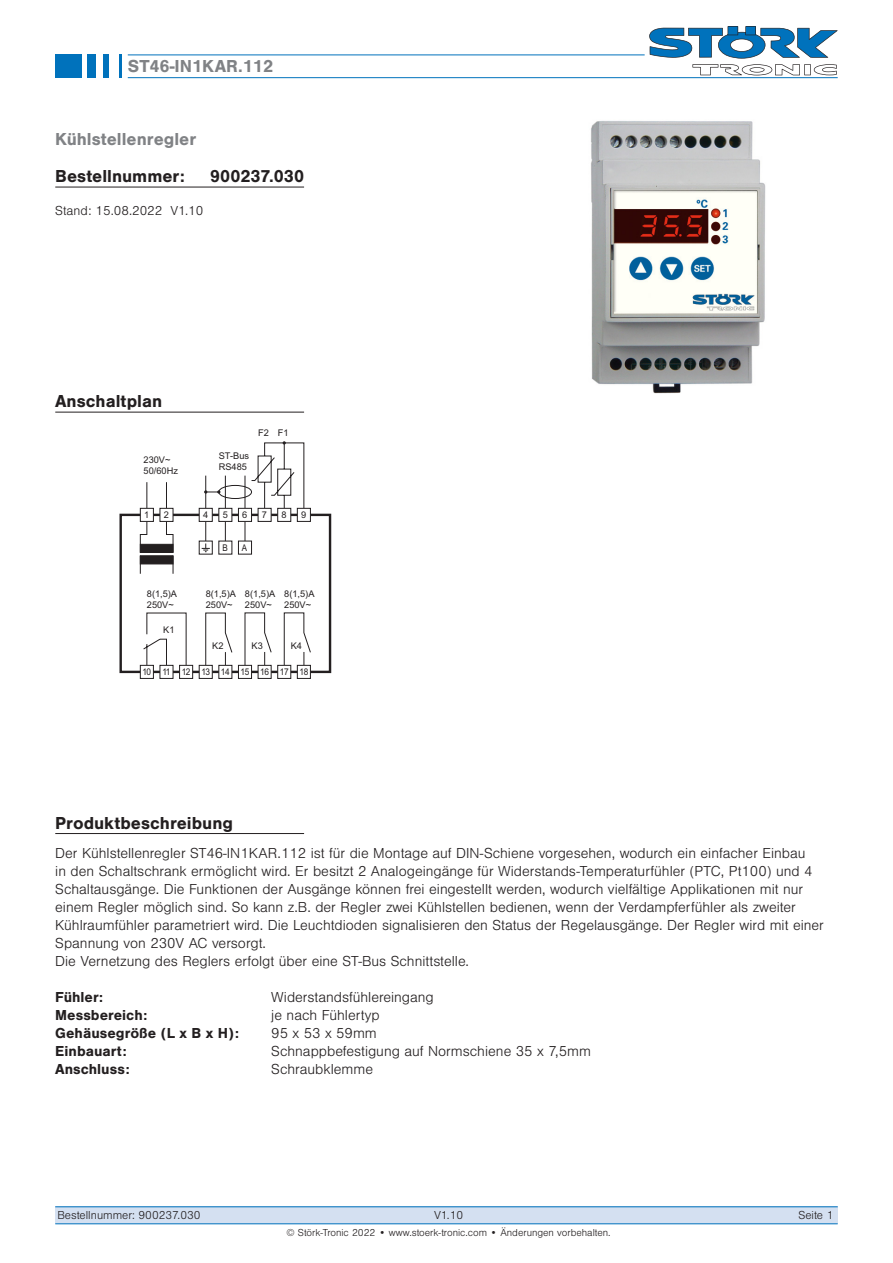
<style>
.page{position:relative;width:893px;height:1263px;background:#fff}
.page>*{position:absolute;margin:0;border:0;box-sizing:border-box;transform-origin:0 0}
.Überschrift{font:700 18px "Nimbus San";color:#231f20}
.Kopfzeile{font:700 18px "Nimbus San";color:#808285}
.Produktbeschreibung{font:300 15px/18px "Nimbus San";color:#231f20}
.Produktbeschreibung-2{font:700 15px "Nimbus San";color:#231f20}
.t1{font:300 13.5px "Nimbus San";color:#231f20}
.t2{font:300 12px "Nimbus San";color:#231f20}
.t3{font:300 10.5px "Nimbus San";color:#231f20}
.t4{font:9.3px/11.1px "Arial";color:#231f20}
.t5{font:9.3px "Arial";letter-spacing:-.05em;color:#231f20;scale:.9 1}
.t6{font:9.3px "Arial";color:#231f20;scale:.88 1}
.t7{font:9.3px "Arial";color:#231f20;scale:.86 1}
</style>
<div class="page">
<div style="left:55px;top:1207px;width:783px;height:17px;background:#d4e0f1"></div>
<svg style="left:649px;top:26px;width:189px;height:49px"></svg>
<hr style="left:128px;top:77px;width:710px;height:1px;background:#0072bc">
<hr style="left:128px;top:55px;width:517px;height:1px;background:#0072bc">
<hr style="left:55px;top:1223px;width:783px;height:1px;background:#0072bc">
<hr style="left:55px;top:1206px;width:783px;height:1px;background:#0072bc">
<div style="left:55px;top:55px;width:27px;height:23px;background:#0072bc"></div>
<div style="left:87px;top:55px;width:8px;height:23px;background:#0072bc"></div>
<div style="left:103px;top:55px;width:6px;height:23px;background:#0072bc"></div>
<hr style="left:120px;top:55px;width:2px;height:23px;background:#0072bc">
<div style="left:119px;top:514px;width:212px;height:159px;border:2px solid #231f20"></div>
<svg style="left:146px;top:482px;width:1px;height:26px"></svg>
<svg style="left:166px;top:482px;width:1px;height:26px"></svg>
<svg style="left:205px;top:612px;width:28px;height:54px"></svg>
<svg style="left:139px;top:520px;width:35px;height:54px"></svg>
<div style="left:140px;top:544px;width:33px;height:9px;background:#231f20;border:1px solid #231f20"></div>
<div style="left:140px;top:555px;width:33px;height:9px;background:#231f20;border:1px solid #231f20"></div>
<div style="left:238px;top:541px;width:14px;height:13px;background:#fff;border:1px solid #231f20"></div>
<svg style="left:245px;top:522px;width:1px;height:19px"></svg>
<svg style="left:225px;top:522px;width:1px;height:19px"></svg>
<hr style="left:245px;top:476px;width:1px;height:32px;background:#231f20">
<hr style="left:225px;top:476px;width:1px;height:32px;background:#231f20">
<div style="left:218px;top:485px;width:34px;height:14px;border:1px solid #231f20;border-radius:50%"></div>
<svg style="left:244px;top:612px;width:28px;height:54px"></svg>
<svg style="left:283px;top:612px;width:28px;height:54px"></svg>
<svg style="left:142px;top:612px;width:45px;height:54px"></svg>
<hr style="left:205px;top:476px;width:1px;height:32px;background:#231f20">
<svg style="left:204px;top:490px;width:16px;height:4px"></svg>
<div style="left:199px;top:541px;width:14px;height:13px;background:#fff;border:1px solid #231f20"></div>
<svg style="left:202px;top:522px;width:8px;height:30px"></svg>
<svg style="left:251px;top:441px;width:54px;height:68px"></svg>
<div style="left:140px;top:508px;width:14px;height:14px;background:#fff;border:1px solid #231f20"></div>
<div style="left:140px;top:665px;width:14px;height:14px;background:#fff;border:1px solid #231f20"></div>
<div style="left:160px;top:665px;width:13px;height:14px;background:#fff;border:1px solid #231f20"></div>
<div style="left:179px;top:665px;width:14px;height:14px;background:#fff;border:1px solid #231f20"></div>
<div style="left:199px;top:665px;width:14px;height:14px;background:#fff;border:1px solid #231f20"></div>
<div style="left:218px;top:665px;width:14px;height:14px;background:#fff;border:1px solid #231f20"></div>
<div style="left:238px;top:665px;width:14px;height:14px;background:#fff;border:1px solid #231f20"></div>
<div style="left:258px;top:665px;width:14px;height:14px;background:#fff;border:1px solid #231f20"></div>
<div style="left:277px;top:665px;width:14px;height:14px;background:#fff;border:1px solid #231f20"></div>
<div style="left:297px;top:665px;width:14px;height:14px;background:#fff;border:1px solid #231f20"></div>
<div style="left:160px;top:508px;width:13px;height:14px;background:#fff;border:1px solid #231f20"></div>
<div style="left:199px;top:508px;width:14px;height:14px;background:#fff;border:1px solid #231f20"></div>
<div style="left:218px;top:508px;width:14px;height:14px;background:#fff;border:1px solid #231f20"></div>
<div style="left:238px;top:508px;width:14px;height:14px;background:#fff;border:1px solid #231f20"></div>
<div style="left:258px;top:508px;width:14px;height:14px;background:#fff;border:1px solid #231f20"></div>
<div style="left:277px;top:508px;width:14px;height:14px;background:#fff;border:1px solid #231f20"></div>
<div style="left:297px;top:508px;width:14px;height:14px;background:#fff;border:1px solid #231f20"></div>
<hr style="left:55px;top:187px;width:249px;height:1px;background:#231f20">
<hr style="left:55px;top:833px;width:249px;height:1px;background:#231f20">
<hr style="left:55px;top:412px;width:249px;height:1px;background:#231f20">
<img style="left:591px;top:121px;width:175px;height:273px">
<p class="Kopfzeile" style="left:128px;top:56px;width:147px">ST46-IN1KAR.112</p>
<p class="Kopfzeile" style="left:55px;top:129px;width:143px">Kühlstellenregler</p>
<p class="Überschrift" style="left:55px;top:166px;width:131px">Bestellnummer:</p>
<p class="Überschrift" style="left:210px;top:166px;width:95px">900237.030</p>
<p class="t1" style="left:55px;top:203px;width:150px">Stand: 15.08.2022 V1.10</p>
<p class="Überschrift" style="left:55px;top:391px;width:108px">Anschaltplan</p>
<p class="t4" style="left:144px;top:454px;width:36px">230V~<br>50/60Hz</p>
<p class="t4" style="left:219px;top:450px;width:32px">ST-Bus<br>RS485</p>
<p class="t4" style="left:258px;top:428px;width:12px">F2</p>
<p class="t4" style="left:278px;top:428px;width:12px">F1</p>
<p class="t4" style="left:144px;top:509px;width:7px">1</p>
<p class="t4" style="left:164px;top:509px;width:7px">2</p>
<p class="t4" style="left:203px;top:509px;width:7px">4</p>
<p class="t4" style="left:223px;top:509px;width:7px">5</p>
<p class="t4" style="left:242px;top:509px;width:7px">6</p>
<p class="t4" style="left:262px;top:509px;width:7px">7</p>
<p class="t4" style="left:282px;top:509px;width:7px">8</p>
<p class="t4" style="left:301px;top:509px;width:7px">9</p>
<p class="t6" style="left:222px;top:541px;width:8px">B</p>
<p class="t7" style="left:242px;top:541px;width:8px">A</p>
<p class="t4" style="left:147px;top:588px;width:32px">8(1,5)A<br>250V~</p>
<p class="t4" style="left:163px;top:624px;width:13px">K1</p>
<p class="t4" style="left:206px;top:588px;width:32px">8(1,5)A<br>250V~</p>
<p class="t4" style="left:245px;top:588px;width:32px">8(1,5)A<br>250V~</p>
<p class="t4" style="left:284px;top:588px;width:32px">8(1,5)A<br>250V~</p>
<p class="t4" style="left:212px;top:640px;width:13px">K2</p>
<p class="t4" style="left:252px;top:640px;width:13px">K3</p>
<p class="t4" style="left:291px;top:640px;width:13px">K4</p>
<p class="t5" style="left:142px;top:666px;width:186px">10 11 12 13 14 15 16 17 18</p>
<p class="Überschrift" style="left:55px;top:813px;width:179px">Produktbeschreibung</p>
<p class="Produktbeschreibung" style="left:55px;top:845px;width:770px">Der Kühlstellenregler ST46-IN1KAR.112 ist für die Montage auf DIN-Schiene vorgesehen, wodurch ein einfacher Einbau<br>in den Schaltschrank ermöglicht wird. Er besitzt 2 Analogeingänge für Widerstands-Temperaturfühler (PTC, Pt100) und 4<br>Schaltausgänge. Die Funktionen der Ausgänge können frei eingestellt werden, wodurch vielfältige Applikationen mit nur einem Regler möglich sind. So kann z.B. der Regler zwei Kühlstellen bedienen, wenn der Verdampferfühler als zweiter Kühlraumfühler parametriert wird. Die Leuchtdioden signalisieren den Status der Regelausgänge. Der Regler wird mit einer Spannung von 230V AC versorgt.</p>
<p class="Produktbeschreibung" style="left:55px;top:953px;width:415px">Die Vernetzung des Reglers erfolgt über eine ST-Bus Schnittstelle.</p>
<p class="Produktbeschreibung-2" style="left:55px;top:989px;width:49px">Fühler:</p>
<p class="Produktbeschreibung" style="left:271px;top:989px;width:164px">Widerstandsfühlereingang</p>
<p class="Produktbeschreibung-2" style="left:55px;top:1007px;width:94px">Messbereich:</p>
<p class="Produktbeschreibung" style="left:271px;top:1007px;width:110px">je nach Fühlertyp</p>
<p class="Produktbeschreibung-2" style="left:55px;top:1025px;width:185px">Gehäusegröße (L x B x H):</p>
<p class="Produktbeschreibung" style="left:271px;top:1025px;width:107px">95 x 53 x 59mm</p>
<p class="Produktbeschreibung-2" style="left:55px;top:1043px;width:73px">Einbauart:</p>
<p class="Produktbeschreibung" style="left:271px;top:1043px;width:321px">Schnappbefestigung auf Normschiene 35 x 7,5mm</p>
<p class="Produktbeschreibung-2" style="left:55px;top:1061px;width:76px">Anschluss:</p>
<p class="Produktbeschreibung" style="left:271px;top:1061px;width:103px">Schraubklemme</p>
<p class="t2" style="left:57px;top:1209px;width:145px">Bestellnummer: 900237.030</p>
<p class="t2" style="left:434px;top:1209px;width:31px">V1.10</p>
<p class="t2" style="left:798px;top:1209px;width:37px">Seite 1</p>
<p class="t3" style="left:287px;top:1227px;width:326px">© Störk-Tronic 2022 • www.stoerk-tronic.com • Änderungen vorbehalten.</p>
</div>
